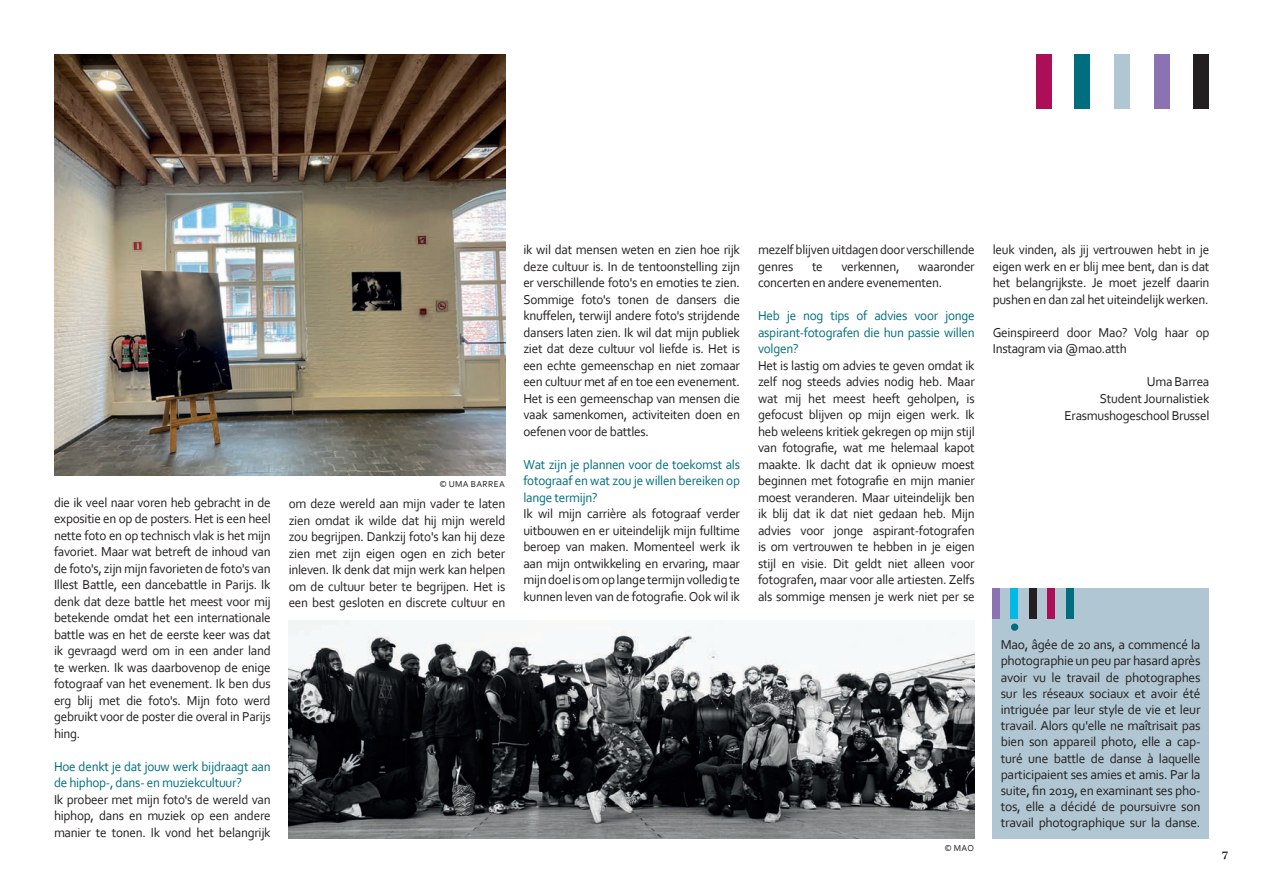
<style>
.page{position:relative;width:1263px;height:893px;background:#fff}
.page>*{position:absolute;margin:0;border:0;box-sizing:border-box;transform-origin:0 0}
.t1{font:13.5px/16.5px "Corbel";letter-spacing:-.02em;color:#231f20;text-align:justify}
.t2{font:13.5px/16.5px "Corbel";letter-spacing:-.02em;color:#006e7e;text-align:justify}
.t3{font:10.5px "Century 751 BT Bold B";color:#231f20}
.t4{font:9px "Corbel";letter-spacing:.04em;color:#231f20}
</style>
<div class="page">
<div style="left:1036px;top:54px;width:15px;height:54px;background:#ad0e58"></div>
<div style="left:1074px;top:54px;width:16px;height:54px;background:#006e7e"></div>
<div style="left:1114px;top:54px;width:16px;height:54px;background:#b0c6d2"></div>
<div style="left:1154px;top:54px;width:15px;height:54px;background:#8b72b3"></div>
<div style="left:1193px;top:54px;width:16px;height:54px;background:#231f20"></div>
<div style="left:992px;top:588px;width:217px;height:251px;background:#b0c6d2"></div>
<div style="left:992px;top:588px;width:7px;height:31px;background:#8b72b3"></div>
<div style="left:1011px;top:588px;width:7px;height:31px;background:#00b9e7"></div>
<div style="left:1029px;top:588px;width:7px;height:31px;background:#231f20"></div>
<div style="left:1048px;top:588px;width:7px;height:31px;background:#ad0e58"></div>
<div style="left:1066px;top:588px;width:7px;height:31px;background:#006e7e"></div>
<div style="left:1011px;top:623px;width:7px;height:8px;background:#006e7e;border-radius:50%"></div>
<img style="left:54px;top:54px;width:451px;height:421px">
<img style="left:289px;top:621px;width:686px;height:218px">
<p class="t1" style="left:54px;top:494px;width:218px">die ik veel naar voren heb gebracht in de expositie en op de posters. Het is een heel nette foto en op technisch vlak is het mijn favoriet. Maar wat betreft de inhoud van de foto's, zijn mijn favorieten de foto's van Illest Battle, een dancebattle in Parijs. Ik denk dat deze battle het meest voor mij betekende omdat het een internationale battle was en het de eerste keer was dat ik gevraagd werd om in een ander land te werken. Ik was daarbovenop de enige fotograaf van het evenement. Ik ben dus erg blij met die foto's. Mijn foto werd gebruikt voor de poster die overal in Parijs hing.</p>
<p class="t2" style="left:54px;top:758px;width:218px">Hoe denkt je dat jouw werk bijdraagt aan de hiphop-, dans- en muziekcultuur?</p>
<p class="t1" style="left:54px;top:791px;width:218px">Ik probeer met mijn foto's de wereld van hiphop, dans en muziek op een andere manier te tonen. Ik vond het belangrijk</p>
<p class="t4" style="left:440px;top:479px;width:67px">© UMA BARREA</p>
<p class="t1" style="left:289px;top:495px;width:218px">om deze wereld aan mijn vader te laten zien omdat ik wilde dat hij mijn wereld zou begrijpen. Dankzij foto's kan hij deze zien met zijn eigen ogen en zich beter inleven. Ik denk dat mijn werk kan helpen om de cultuur beter te begrijpen. Het is een best gesloten en discrete cultuur en</p>
<p class="t1" style="left:523px;top:241px;width:218px">ik wil dat mensen weten en zien hoe rijk deze cultuur is. In de tentoonstelling zijn er verschillende foto's en emoties te zien.<br>Sommige foto's tonen de dansers die knuffelen, terwijl andere foto's strijdende dansers laten zien. Ik wil dat mijn publiek ziet dat deze cultuur vol liefde is. Het is een echte gemeenschap en niet zomaar een cultuur met af en toe een evenement.<br>Het is een gemeenschap van mensen die vaak samenkomen, activiteiten doen en oefenen voor de battles.</p>
<p class="t2" style="left:523px;top:456px;width:218px">Wat zijn je plannen voor de toekomst als fotograaf en wat zou je willen bereiken op lange termijn?</p>
<p class="t1" style="left:523px;top:505px;width:218px">Ik wil mijn carrière als fotograaf verder uitbouwen en er uiteindelijk mijn fulltime beroep van maken. Momenteel werk ik aan mijn ontwikkeling en ervaring, maar mijn doel is om op lange termijn volledig te kunnen leven van de fotografie. Ook wil ik</p>
<p class="t1" style="left:758px;top:241px;width:218px">mezelf blijven uitdagen door verschillende genres</p>
<p class="t1" style="left:758px;top:258px;width:218px;text-indent:160px">waaronder concerten en andere evenementen.</p>
<p class="t2" style="left:758px;top:307px;width:218px">Heb je nog tips of advies voor jonge aspirant-fotografen die hun passie willen volgen?</p>
<p class="t1" style="left:758px;top:357px;width:218px">Het is lastig om advies te geven omdat ik zelf nog steeds advies nodig heb. Maar wat mij het meest heeft geholpen, is gefocust blijven op mijn eigen werk. Ik heb weleens kritiek gekregen op mijn stijl van fotografie, wat me helemaal kapot maakte. Ik dacht dat ik opnieuw moest beginnen met fotografie en mijn manier moest veranderen. Maar uiteindelijk ben ik blij dat ik dat niet gedaan heb. Mijn advies voor jonge aspirant-fotografen is om vertrouwen te hebben in je eigen stijl en visie. Dit geldt niet alleen voor fotografen, maar voor alle artiesten. Zelfs als sommige mensen je werk niet per se</p>
<p class="t1" style="left:812px;top:258px;width:12px">te</p>
<p class="t1" style="left:841px;top:258px;width:60px">verkennen,</p>
<p class="t4" style="left:944px;top:842px;width:31px">© MAO</p>
<p class="t1" style="left:993px;top:241px;width:218px">leuk vinden, als jij vertrouwen hebt in je eigen werk en er blij mee bent, dan is dat het belangrijkste. Je moet jezelf daarin pushen en dan zal het uiteindelijk werken.</p>
<p class="t1" style="left:993px;top:324px;width:218px">Geinspireerd door Mao? Volg haar op<br>Instagram via @mao.atth</p>
<p class="t1" style="left:1064px;top:373px;width:146px;text-align:right">Uma Barrea<br>Student Journalistiek<br>Erasmushogeschool Brussel</p>
<p class="t1" style="left:1001px;top:636px;width:201px">Mao, âgée de 20 ans, a commencé la photographie un peu par hasard après avoir vu le travail de photographes sur les réseaux sociaux et avoir été intriguée par leur style de vie et leur travail. Alors qu'elle ne maîtrisait pas bien son appareil photo, elle a cap&shy;turé une battle de danse à laquelle participaient ses amies et amis. Par la suite, fin 2019, en examinant ses pho&shy;tos, elle a décidé de poursuivre son travail photographique sur la danse.</p>
<p class="t3" style="left:1222px;top:848px;width:8px">7</p>
</div>
